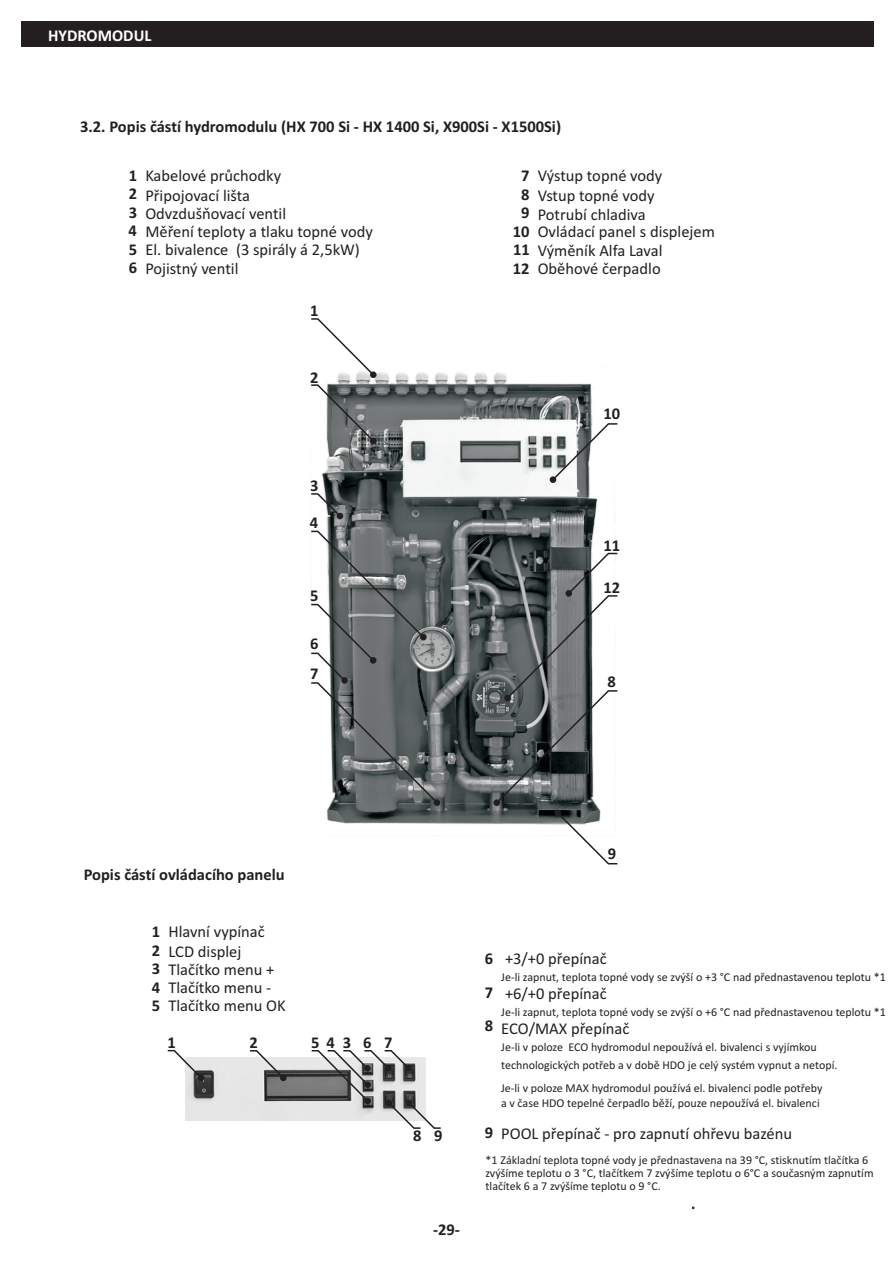
<style>
.page{position:relative;width:893px;height:1263px;background:#fff}
.page>*{position:absolute;margin:0;border:0;box-sizing:border-box;transform-origin:0 0}
.t1{font:16.5px/18.6px "Calibri";color:#231f20}
.t2{font:700 16.5px/18.5px "Calibri";color:#231f20;text-align:justify}
.t3{font:700 16.5px "Calibri";color:#fff}
.t4{font:12px/13.2px "Calibri";color:#231f20}
</style>
<div class="page">
<div style="left:21px;top:21px;width:852px;height:26px;background:#231f20"></div>
<img style="left:186px;top:1057px;width:124px;height:63px">
<div style="left:198px;top:1074px;width:6px;height:7px;background:#231f20;border:3px solid #231f20;border-radius:50%"></div>
<svg style="left:167px;top:1049px;width:36px;height:31px"></svg>
<svg style="left:248px;top:1050px;width:37px;height:30px"></svg>
<svg style="left:310px;top:1050px;width:131px;height:79px"></svg>
<img style="left:321px;top:371px;width:280px;height:454px">
<svg style="left:551px;top:422px;width:67px;height:60px"></svg>
<svg style="left:495px;top:552px;width:123px;height:253px"></svg>
<svg style="left:556px;top:811px;width:62px;height:54px"></svg>
<svg style="left:311px;top:492px;width:32px;height:27px"></svg>
<svg style="left:311px;top:530px;width:128px;height:275px"></svg>
<svg style="left:311px;top:384px;width:65px;height:60px"></svg>
<svg style="left:311px;top:318px;width:64px;height:59px"></svg>
<h1 class="t3" style="left:48px;top:28px;width:105px">HYDROMODUL</h1>
<h1 class="t2" style="left:80px;top:119px;width:482px">3.2. Popis èástí hydromodulu (HX 700 Si - HX 1400 Si, X900Si - X1500Si)</h1>
<h1 class="t2" style="left:129px;top:168px;width:10px">1</h1>
<h1 class="t2" style="left:521px;top:168px;width:10px">7</h1>
<h1 class="t2" style="left:129px;top:186px;width:10px">2</h1>
<h1 class="t2" style="left:521px;top:187px;width:10px">8</h1>
<h1 class="t2" style="left:129px;top:205px;width:10px">3</h1>
<h1 class="t2" style="left:521px;top:205px;width:10px">9</h1>
<h1 class="t2" style="left:129px;top:223px;width:10px">4</h1>
<h1 class="t2" style="left:513px;top:223px;width:18px">10</h1>
<h1 class="t2" style="left:129px;top:241px;width:10px">5</h1>
<h1 class="t2" style="left:513px;top:242px;width:18px">11</h1>
<h1 class="t2" style="left:129px;top:260px;width:10px">6</h1>
<h1 class="t2" style="left:513px;top:261px;width:18px">12</h1>
<h1 class="t1" style="left:145px;top:167px;width:137px">Kabelové prùchodky</h1>
<h1 class="t1" style="left:538px;top:168px;width:126px">Výstup topné vody</h1>
<h1 class="t1" style="left:145px;top:187px;width:106px">Pøipojovací lišta</h1>
<h1 class="t1" style="left:538px;top:188px;width:118px">Vstup topné vody</h1>
<h1 class="t1" style="left:145px;top:206px;width:142px">Odvzdušòovací ventil</h1>
<h1 class="t1" style="left:538px;top:206px;width:109px">Potrubí chladiva</h1>
<h1 class="t1" style="left:145px;top:223px;width:229px">Mìøení teploty a tlaku topné vody</h1>
<h1 class="t1" style="left:538px;top:224px;width:179px">Ovládací panel s displejem</h1>
<h1 class="t1" style="left:145px;top:242px;width:216px">El. bivalence (3 spirály á 2,5kW)</h1>
<h1 class="t1" style="left:538px;top:242px;width:126px">Výmìník Alfa Laval</h1>
<h1 class="t1" style="left:145px;top:260px;width:95px">Pojistný ventil</h1>
<h1 class="t1" style="left:538px;top:261px;width:125px">Obìhové èerpadlo</h1>
<h1 class="t2" style="left:310px;top:303px;width:10px">1</h1>
<h1 class="t2" style="left:310px;top:369px;width:10px">2</h1>
<h1 class="t2" style="left:310px;top:478px;width:10px">3</h1>
<h1 class="t2" style="left:310px;top:515px;width:10px">4</h1>
<h1 class="t2" style="left:310px;top:587px;width:10px">5</h1>
<h1 class="t2" style="left:310px;top:629px;width:10px;line-height:30.6px">6<br>7</h1>
<h1 class="t2" style="left:603px;top:406px;width:18px">10</h1>
<h1 class="t2" style="left:604px;top:538px;width:18px">11</h1>
<h1 class="t2" style="left:603px;top:579px;width:18px">12</h1>
<h1 class="t2" style="left:608px;top:674px;width:10px">8</h1>
<h1 class="t2" style="left:84px;top:866px;width:202px">Popis èástí ovládacího panelu</h1>
<h1 class="t2" style="left:152px;top:924px;width:10px">1<br>2<br>3<br>4<br>5</h1>
<h1 class="t1" style="left:168px;top:923px;width:119px">Hlavní vypínaè<br>LCD displej<br>Tlaèítko menu +<br>Tlaèítko menu -<br>Tlaèítko menu OK</h1>
<h1 class="t2" style="left:168px;top:1035px;width:10px">1</h1>
<h1 class="t2" style="left:249px;top:1035px;width:10px">2</h1>
<h1 class="t2" style="left:311px;top:1034px;width:25px">5 4</h1>
<h1 class="t2" style="left:343px;top:1034px;width:51px">367</h1>
<h1 class="t2" style="left:413px;top:1128px;width:31px">8 9</h1>
<h1 class="t2" style="left:433px;top:1221px;width:28px">-29-</h1>
<h1 class="t2" style="left:608px;top:846px;width:10px">9</h1>
<h1 class="t1" style="left:505px;top:951px;width:103px">+3/+0 pøepínaè</h1>
<p class="t4" style="left:501px;top:972px;width:386px">Je-li zapnut, teplota topné vody se zvýší o +3 °C nad pøednastavenou teplotu *1</p>
<p class="t4" style="left:501px;top:1007px;width:386px">Je-li zapnut, teplota topné vody se zvýší o +6 °C nad pøednastavenou teplotu *1</p>
<h1 class="t2" style="left:485px;top:943px;width:10px;line-height:33.6px">6<br>7<br>8</h1>
<h1 class="t1" style="left:501px;top:977px;width:130px;line-height:35px">+6/+0 pøepínaè<br>ECO/MAX pøepínaè</h1>
<p class="t4" style="left:501px;top:1041px;width:317px">Je-li v poloze ECO hydromodul nepoužívá el. bivalenci s vyjímkou</p>
<p class="t4" style="left:501px;top:1083px;width:323px">Je-li v poloze MAX hydromodul používá el. bivalenci podle potøeby</p>
<p class="t4" style="left:501px;top:1059px;width:338px">technologických potøeb a v dobì HDO je celý systém vypnut a netopí.</p>
<p class="t4" style="left:501px;top:1097px;width:320px">a v èase HDO tepelné èerpadlo bìží, pouze nepoužívá el. bivalenci</p>
<h1 class="t1" style="left:501px;top:1125px;width:292px">POOL pøepínaè - pro zapnutí ohøevu bazénu</h1>
<p class="t4" style="left:485px;top:1154px;width:390px">*1 Základní teplota topné vody je pøednastavena na 39 °C, stisknutím tlaèítka 6 zvýšíme teplotu o 3 °C, tlaèítkem 7 zvýšíme teplotu o 6°C a souèasným zapnutím tlaèítek 6 a 7 zvýšíme teplotu o 9 °C.</p>
<h1 class="t2" style="left:485px;top:1125px;width:10px">9</h1>
</div>
